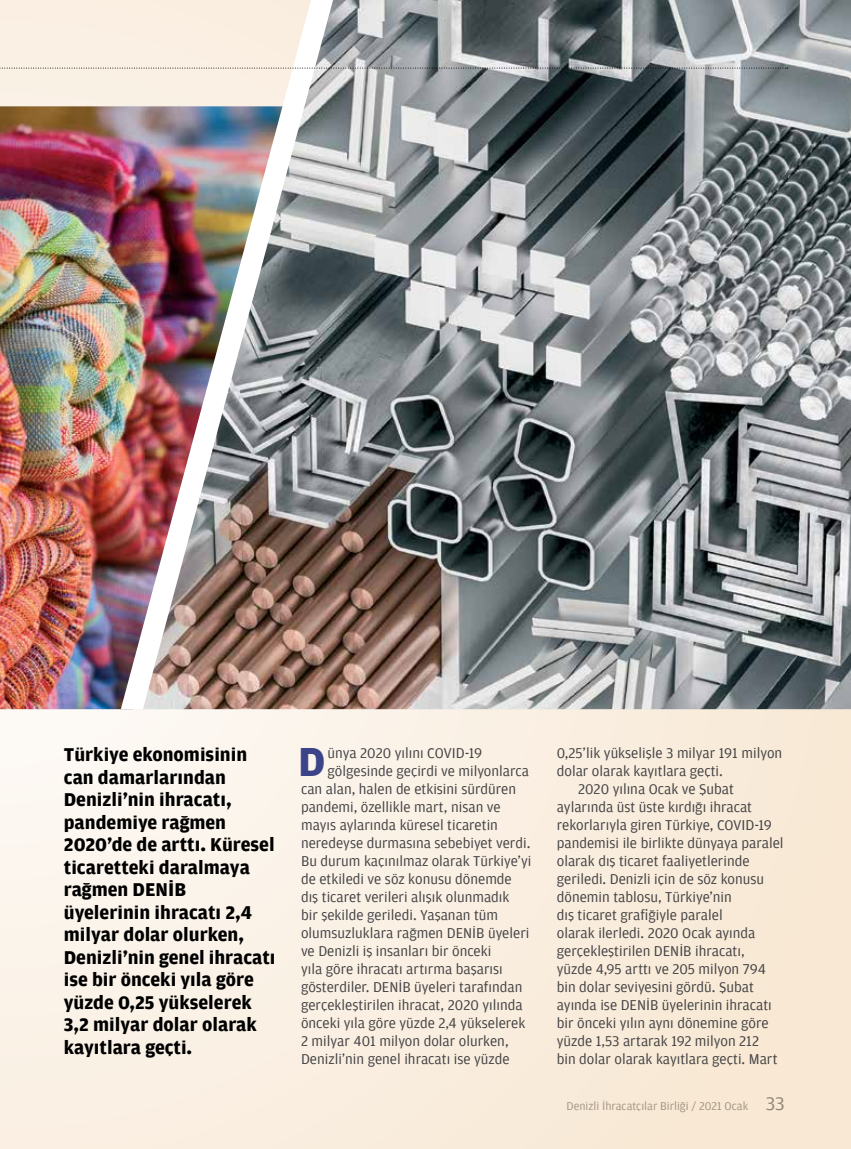
<style>
.page{position:relative;width:851px;height:1149px;background:#fff}
.page>*{position:absolute;margin:0;border:0;box-sizing:border-box;transform-origin:0 0}
.t1{font:700 42.6px "Amplitude Bold Z";color:#3d4388}
.t2{font:700 19.5px/22.5px "Amplitude Bold Z";color:#000}
.t3{font:15px "Amplitude Book Z";color:#414042}
.t4{font:12px "Amplitude Book Z";color:#939598}
.s1{font-size:19.5px;color:#808285}
</style>
<div class="page">
<div style="left:0;top:0;width:850px;height:1148px;background:linear-gradient(to right,#fcf6ee,#f8e8d4)"></div>
<img style="left:333px;top:0;width:517px;height:709px">
<img style="left:0;top:106px;width:121px;height:603px">
<img style="left:121px;top:0;width:212px;height:709px">
<svg style="left:0;top:68px;width:787px;height:1px"></svg>
<img style="left:0;top:747px;width:1px;height:223px">
<p class="t2" style="left:64px;top:743px;width:213px">Türkiye ekonomisinin can damarlarından<br>Denizli’nin ihracatı, pandemiye rağmen<br>2020’de de arttı. Küresel ticaretteki daralmaya rağmen DENİB üyelerinin ihracatı 2,4 milyar dolar olurken,<br>Denizli’nin genel ihracatı ise bir önceki yıla göre yüzde 0,25 yükselerek<br>3,2 milyar dolar olarak kayıtlara geçti.</p>
<h1 class="t1" style="left:298px;top:737px;width:29px">D</h1>
<p class="t3" style="left:327px;top:744px;width:156px">ünya 2020 yılını COVID-19</p>
<p class="t3" style="left:327px;top:762px;width:203px">gölgesinde geçirdi ve milyonlarca</p>
<p class="t3" style="left:301px;top:780px;width:216px">can alan, halen de etkisini sürdüren</p>
<p class="t3" style="left:301px;top:798px;width:201px">pandemi, özellikle mart, nisan ve</p>
<p class="t3" style="left:301px;top:816px;width:198px">mayıs aylarında küresel ticaretin</p>
<p class="t3" style="left:301px;top:834px;width:231px">neredeyse durmasına sebebiyet verdi.</p>
<p class="t3" style="left:301px;top:852px;width:232px">Bu durum kaçınılmaz olarak Türkiye’yi</p>
<p class="t3" style="left:301px;top:870px;width:212px">de etkiledi ve söz konusu dönemde</p>
<p class="t3" style="left:301px;top:888px;width:210px">dış ticaret verileri alışık olunmadık</p>
<p class="t3" style="left:301px;top:906px;width:199px">bir şekilde geriledi. Yaşanan tüm</p>
<p class="t3" style="left:301px;top:924px;width:230px">olumsuzluklara rağmen DENİB üyeleri</p>
<p class="t3" style="left:301px;top:942px;width:192px">ve Denizli iş insanları bir önceki</p>
<p class="t3" style="left:301px;top:960px;width:203px">yıla göre ihracatı artırma başarısı</p>
<p class="t3" style="left:301px;top:978px;width:223px">gösterdiler. DENİB üyeleri tarafından</p>
<p class="t3" style="left:301px;top:996px;width:223px">gerçekleştirilen ihracat, 2020 yılında</p>
<p class="t3" style="left:301px;top:1014px;width:226px">önceki yıla göre yüzde 2,4 yükselerek</p>
<p class="t3" style="left:301px;top:1032px;width:209px">2 milyar 401 milyon dolar olurken,</p>
<p class="t3" style="left:301px;top:1050px;width:210px">Denizli’nin genel ihracatı ise yüzde</p>
<p class="t3" style="left:556px;top:744px;width:227px">0,25’lik yükselişle 3 milyar 191 milyon</p>
<p class="t3" style="left:556px;top:762px;width:167px">dolar olarak kayıtlara geçti.</p>
<p class="t3" style="left:578px;top:780px;width:157px">2020 yılına Ocak ve Şubat</p>
<p class="t3" style="left:556px;top:798px;width:197px">aylarında üst üste kırdığı ihracat</p>
<p class="t3" style="left:556px;top:816px;width:216px">rekorlarıyla giren Türkiye, COVID-19</p>
<p class="t3" style="left:556px;top:834px;width:228px">pandemisi ile birlikte dünyaya paralel</p>
<p class="t3" style="left:556px;top:852px;width:194px">olarak dış ticaret faaliyetlerinde</p>
<p class="t3" style="left:556px;top:870px;width:209px">geriledi. Denizli için de söz konusu</p>
<p class="t3" style="left:556px;top:888px;width:176px">dönemin tablosu, Türkiye’nin</p>
<p class="t3" style="left:556px;top:906px;width:167px">dış ticaret grafiğiyle paralel</p>
<p class="t3" style="left:556px;top:924px;width:200px">olarak ilerledi. 2020 Ocak ayında</p>
<p class="t3" style="left:556px;top:942px;width:189px">gerçekleştirilen DENİB ihracatı,</p>
<p class="t3" style="left:556px;top:960px;width:211px">yüzde 4,95 arttı ve 205 milyon 794</p>
<p class="t3" style="left:556px;top:978px;width:198px">bin dolar seviyesini gördü. Şubat</p>
<p class="t3" style="left:556px;top:996px;width:216px">ayında ise DENİB üyelerinin ihracatı</p>
<p class="t3" style="left:556px;top:1014px;width:213px">bir önceki yılın aynı dönemine göre</p>
<p class="t3" style="left:556px;top:1032px;width:204px">yüzde 1,53 artarak 192 milyon 212</p>
<p class="t3" style="left:556px;top:1050px;width:222px">bin dolar olarak kayıtlara geçti. Mart</p>
<p class="t4" style="left:566px;top:1099px;width:219px">Denizli İhracatçılar Birliği / 2021 Ocak <span class="s1">33</span></p>
</div>
